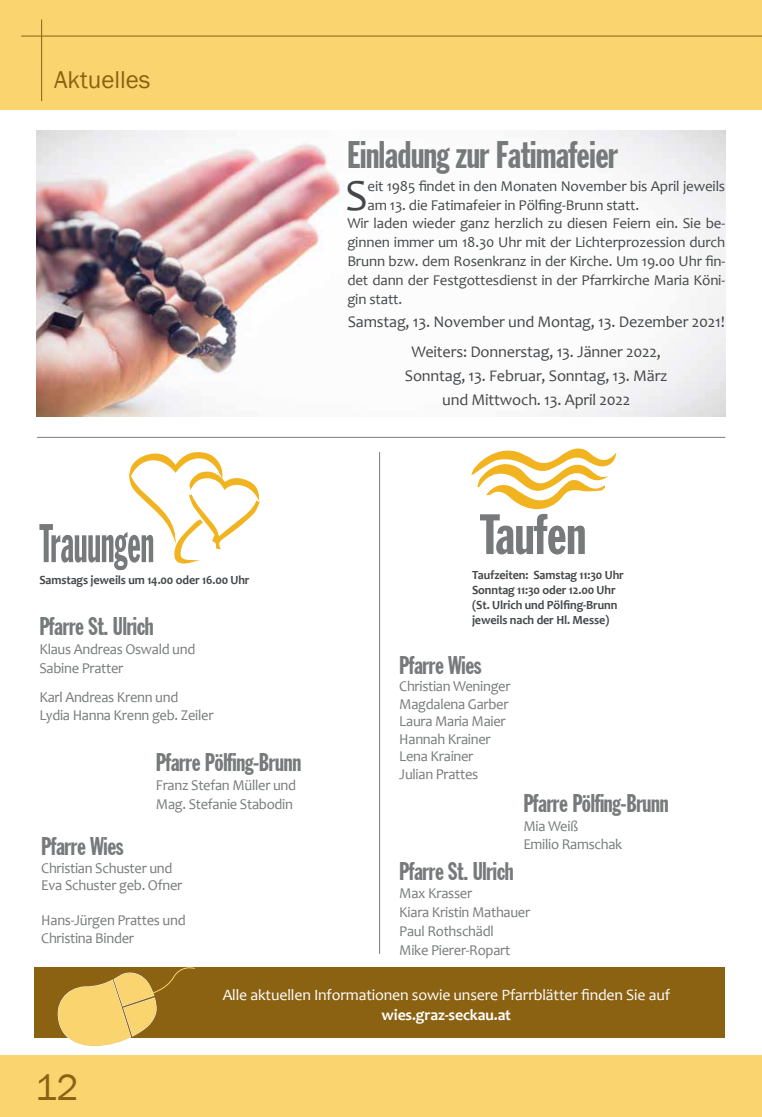
<style>
.page{position:relative;width:762px;height:1117px;background:#fff}
.page>*{position:absolute;margin:0;border:0;box-sizing:border-box;transform-origin:0 0}
.t1{font:extra-condensed 55.75px "Franklin Gothic";color:#777a7b}
.t2{font:44.5px "Candara";color:#444749}
.t3{font:extra-condensed 37.5px "Franklin Gothic";letter-spacing:-.01em;color:#777a7b}
.t4{font:37.5px "Franklin Gothic";color:#8b6112}
.t5{font:extra-condensed 25px "Franklin Gothic";letter-spacing:-.01em;color:#777a7b}
.t6{font:25px "Franklin Gothic";color:#8b6112}
.t7{font:16.25px/30px "Candara";letter-spacing:-.01em;color:#444749;text-align:center}
.t8{font:15.88px "Candara";letter-spacing:-.01em;color:#fff}
.t9{font:700 15.88px "Candara";letter-spacing:-.01em;color:#fff}
.t10{font:15px/18.8px "Candara";letter-spacing:-.02em;color:#777a7b}
.t11{font:15px "Candara";letter-spacing:-.01em;color:#444749}
.t12{font:700 12.5px/15px "Candara";letter-spacing:-.01em;color:#444749}
</style>
<div class="page">
<img style="left:37px;top:130px;width:688px;height:286px">
<div style="left:0;top:1055px;width:762px;height:61px;background:#fad46f"></div>
<hr style="left:37px;top:437px;width:688px;height:1px;background:#777a7b">
<hr style="left:379px;top:452px;width:1px;height:501px;background:#777a7b">
<svg style="left:471px;top:448px;width:145px;height:62px"></svg>
<svg style="left:39px;top:452px;width:221px;height:118px"></svg>
<div style="left:35px;top:966px;width:690px;height:70px;background:#8b6112"></div>
<svg style="left:54px;top:966px;width:141px;height:80px"></svg>
<div style="left:0;top:0;width:762px;height:110px;background:#fad46f"></div>
<hr style="left:21px;top:36px;width:741px;height:1px;background:#8b6112">
<hr style="left:41px;top:19px;width:1px;height:82px;background:#8b6112">
<h3 class="t6" style="left:54px;top:65px;width:98px">Aktuelles</h3>
<p class="t12" style="left:39px;top:572px;width:212px">Samstags jeweils um 14.00 oder 16.00 Uhr</p>
<h3 class="t5" style="left:39px;top:613px;width:116px">Pfarre St. Ulrich</h3>
<p class="t10" style="left:39px;top:639px;width:157px">Klaus Andreas Oswald und<br>Sabine Pratter</p>
<p class="t10" style="left:39px;top:687px;width:176px">Karl Andreas Krenn und<br>Lydia Hanna Krenn geb. Zeiler</p>
<h3 class="t5" style="left:156px;top:749px;width:147px">Pfarre Pölfing-Brunn</h3>
<p class="t10" style="left:156px;top:775px;width:142px">Franz Stefan Müller und<br>Mag. Stefanie Stabodin</p>
<h3 class="t5" style="left:41px;top:832px;width:84px">Pfarre Wies</h3>
<p class="t10" style="left:41px;top:858px;width:142px;line-height:17.5px">Christian Schuster und<br>Eva Schuster geb. Ofner</p>
<p class="t10" style="left:41px;top:911px;width:146px;line-height:17.5px">Hans-Jürgen Prattes und<br>Christina Binder</p>
<h3 class="t3" style="left:347px;top:134px;width:272px">Einladung zur Fatimafeier</h3>
<h2 class="t2" style="left:345px;top:167px;width:24px">S</h2>
<p class="t11" style="left:367px;top:177px;width:359px">eit 1985 findet in den Monaten November bis April jeweils</p>
<p class="t11" style="left:367px;top:195px;width:273px">am 13. die Fatimafeier in Pölfing-Brunn statt.</p>
<p class="t11" style="left:347px;top:214px;width:379px">Wir laden wieder ganz herzlich zu diesen Feiern ein. Sie be-</p>
<p class="t11" style="left:347px;top:233px;width:379px">ginnen immer um 18.30 Uhr mit der Lichterprozession durch</p>
<p class="t11" style="left:347px;top:252px;width:379px">Brunn bzw. dem Rosenkranz in der Kirche. Um 19.00 Uhr fin-</p>
<p class="t11" style="left:347px;top:270px;width:379px">det dann der Festgottesdienst in der Pfarrkirche Maria Köni-</p>
<p class="t11" style="left:347px;top:289px;width:56px">gin statt.</p>
<p class="t7" style="left:348px;top:307px;width:378px">Samstag, 13. November und Montag, 13. Dezember 2021!<br>Weiters: Donnerstag, 13. Jänner 2022,</p>
<p class="t7" style="left:405px;top:364px;width:264px;line-height:23.8px">Sonntag, 13. Februar, Sonntag, 13. März und Mittwoch. 13. April 2022</p>
<h1 class="t1" style="left:480px;top:504px;width:107px">Taufen</h1>
<p class="t12" style="left:472px;top:567px;width:153px">Taufzeiten: Samstag 11:30 Uhr<br>Sonntag 11:30 oder 12.00 Uhr (St. Ulrich und Pölfing-Brunn jeweils nach der Hl. Messe)</p>
<h3 class="t5" style="left:399px;top:651px;width:84px">Pfarre Wies</h3>
<p class="t10" style="left:399px;top:677px;width:113px;line-height:17.5px">Christian Weninger<br>Magdalena Garber<br>Laura Maria Maier<br>Hannah Krainer<br>Lena Krainer<br>Julian Prattes</p>
<h3 class="t5" style="left:523px;top:789px;width:147px">Pfarre Pölfing-Brunn</h3>
<p class="t10" style="left:523px;top:816px;width:101px">Mia Weiß<br>Emilio Ramschak</p>
<h3 class="t5" style="left:399px;top:857px;width:116px">Pfarre St. Ulrich</h3>
<p class="t10" style="left:399px;top:883px;width:132px">Max Krasser<br>Kiara Kristin Mathauer<br>Paul Rothschädl<br>Mike Pierer-Ropart</p>
<h3 class="t4" style="left:35px;top:1063px;width:45px">12</h3>
<p class="t8" style="left:223px;top:984px;width:449px">Alle aktuellen Informationen sowie unsere Pfarrblätter finden Sie auf</p>
<p class="t9" style="left:382px;top:1004px;width:131px">wies.graz-seckau.at</p>
</div>
